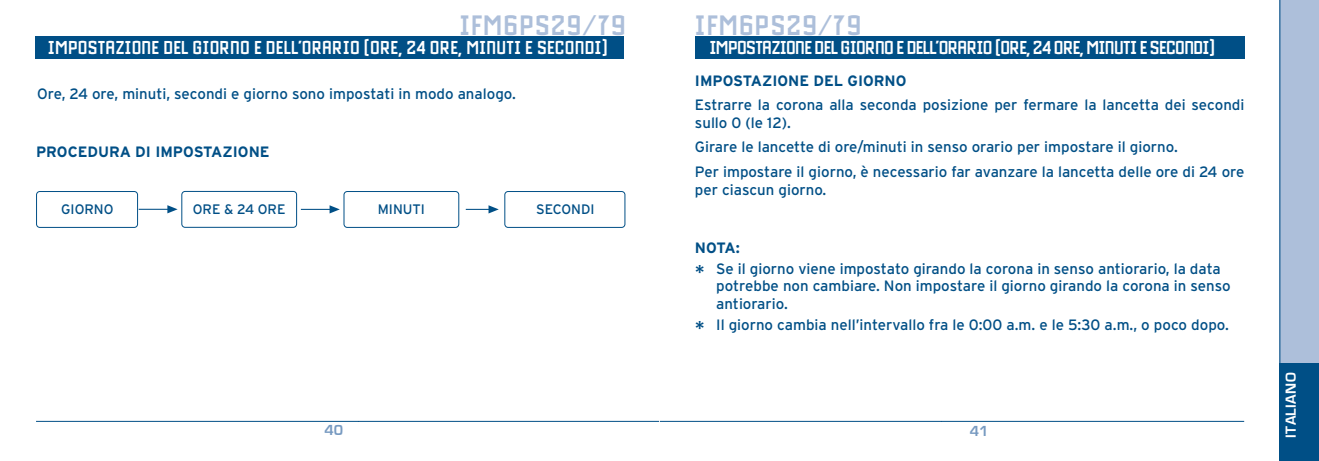
<style>
.page{position:relative;width:1319px;height:461px;background:#fff}
.page>*{position:absolute;margin:0;border:0;box-sizing:border-box;transform-origin:0 0}
.t1{font:700 30px "Drukpa";letter-spacing:.04em;color:#adbfda}
.t2{font:700 20px "Drukpa";letter-spacing:.01em;color:#fff}
.t3{font:700 20px "Drukpa";letter-spacing:-.03em;color:#fff}
.t4{font:15px/17.5px "Interstate";color:#004f86}
.t5{font:700 15px "Interstate";color:#004f86}
.t6{font:700 15px "Eurostile";letter-spacing:.025em;color:#fff}
.t7{font:700 15px "Eurostile";color:#779ac1}
.t8{font:13.75px "Interstate";color:#004f86}
.s1{font-weight:700}
.s2{font-size:20px}
</style>
<div class="page">
<svg style="left:36px;top:190px;width:590px;height:38px"></svg>
<hr style="left:358px;top:421px;width:301px;height:1px;background:#004f86">
<hr style="left:36px;top:421px;width:322px;height:1px;background:#004f86">
<div style="left:35px;top:36px;width:589px;height:22px;background:#004f86"></div>
<div style="left:694px;top:36px;width:550px;height:22px;background:#004f86"></div>
<hr style="left:659px;top:421px;width:282px;height:1px;background:#004f86">
<hr style="left:941px;top:421px;width:302px;height:1px;background:#004f86">
<div style="left:1278px;top:0;width:40px;height:461px;background:#adbfda"></div>
<div style="left:1278px;top:363px;width:40px;height:98px;background:#004f86"></div>
<hr style="left:1279px;top:0;width:1px;height:461px;background:#004f86">
<h1 class="t1" style="left:459px;top:9px;width:168px">IFM6PS29/79</h1>
<h1 class="t1" style="left:694px;top:9px;width:168px">IFM6PS29/79</h1>
<h2 class="t2" style="left:48px;top:37px;width:561px">IMPOSTAZIONE DEL GIORNO E DELL’ORARIO (ORE, 24 ORE, MINUTI E SECONDI)</h2>
<h2 class="t3" style="left:709px;top:37px;width:507px">IMPOSTAZIONE DEL GIORNO E DELL’ORARIO (ORE, 24 ORE, MINUTI E SECONDI)</h2>
<p class="t4" style="left:37px;top:85px;width:480px">Ore, 24 ore, minuti, secondi e giorno sono impostati in modo analogo.</p>
<p class="t5" style="left:36px;top:143px;width:235px">PROCEDURA DI IMPOSTAZIONE</p>
<p class="t8" style="left:61px;top:202px;width:54px">GIORNO</p>
<p class="t8" style="left:193px;top:202px;width:94px">ORE &amp; 24 ORE</p>
<p class="t8" style="left:378px;top:202px;width:49px">MINUTI</p>
<p class="t8" style="left:536px;top:202px;width:60px">SECONDI</p>
<p class="t5" style="left:694px;top:72px;width:213px">IMPOSTAZIONE DEL GIORNO</p>
<p class="t4" style="left:694px;top:96px;width:551px">Estrarre la corona alla seconda posizione per fermare la lancetta dei secondi sullo 0 (le 12).</p>
<p class="t4" style="left:694px;top:135px;width:551px;line-height:24.5px">Girare le lancette di ore/minuti in senso orario per impostare il giorno.<br>Per impostare il giorno, è necessario far avanzare la lancetta delle ore di 24 ore</p>
<p class="t4" style="left:694px;top:180px;width:133px">per ciascun giorno.</p>
<p class="t4" style="left:694px;top:237px;width:527px;line-height:21px"><span class="s1">NOTA:<br></span><span class="s2">*</span> Se il giorno viene impostato girando la corona in senso antiorario, la data</p>
<p class="t4" style="left:716px;top:277px;width:516px">potrebbe non cambiare. Non impostare il giorno girando la corona in senso antiorario.</p>
<p class="t4" style="left:694px;top:316px;width:535px"><span class="s2">*</span> Il giorno cambia nell’intervallo fra le 0:00 a.m. e le 5:30 a.m., o poco dopo.</p>
<p class="t7" style="left:324px;top:422px;width:20px">40</p>
<p class="t7" style="left:969px;top:422px;width:20px">41</p>
<p class="t6" style="left:1282px;top:437px;width:67px;rotate:-90deg">Italiano</p>
</div>
